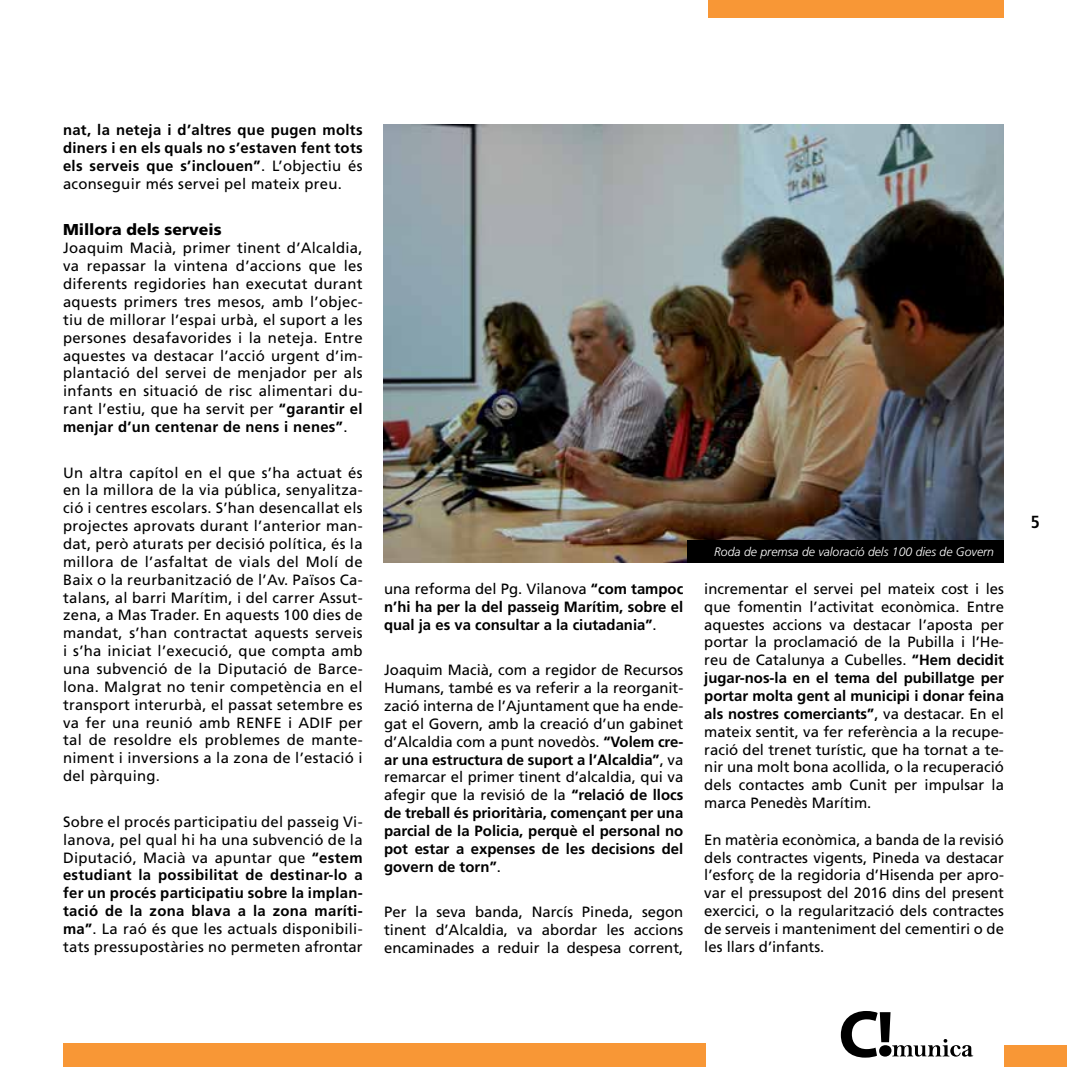
<style>
.page{position:relative;width:1067px;height:1067px;background:#fff}
.page>*{position:absolute;margin:0;border:0;box-sizing:border-box;transform-origin:0 0}
.t1{font:700 condensed 17.5px "Frutiger LT Std";color:#000}
.t2{font:900 15.75px "Frutiger LT Std";color:#000}
.t3{font:14.88px/17.8px "Frutiger LT Std";color:#000;text-align:justify}
.t4{font:700 14.88px/17.8px "Frutiger LT Std";letter-spacing:.01em;color:#000;text-align:justify}
.t5{font:italic 300 12.25px "Frutiger LT Std";color:#fff}
.s1{font-weight:400}
.s2{font-weight:700}
</style>
<div class="page">
<div style="left:708px;top:0;width:296px;height:18px;background:#f89736"></div>
<div style="left:63px;top:1043px;width:642px;height:24px;background:#f89736"></div>
<div style="left:1004px;top:1045px;width:63px;height:22px;background:#f89736"></div>
<svg style="left:840px;top:1011px;width:133px;height:46px"></svg>
<img style="left:384px;top:124px;width:620px;height:438px">
<div style="left:687px;top:539px;width:317px;height:23px;background:#000"></div>
<p class="t4" style="left:63px;top:121px;width:301px">nat, la neteja i d’altres que pugen molts diners i en els quals no s’estaven fent tots els serveis que s’inclouen”<span class="s1">. L’objectiu és aconseguir més servei pel mateix preu.</span></p>
<p class="t2" style="left:63px;top:220px;width:160px">Millora dels serveis</p>
<p class="t3" style="left:63px;top:239px;width:301px">Joaquim Macià, primer tinent d’Alcaldia, va repassar la vintena d’accions que les diferents regidories han executat durant aquests primers tres mesos, amb l’objec&shy;tiu de millorar l’espai urbà, el suport a les persones desafavorides i la neteja. Entre aquestes va destacar l’acció urgent d’im&shy;plantació del servei de menjador per als infants en situació de risc alimentari du&shy;rant l’estiu, que ha servit per <span class="s2">“garantir el menjar d’un centenar de nens i nenes”</span>.</p>
<p class="t3" style="left:63px;top:463px;width:301px">Un altra capítol en el que s’ha actuat és en la millora de la via pública, senyalitza&shy;ció i centres escolars. S’han desencallat els projectes aprovats durant l’anterior man&shy;dat, però aturats per decisió política, és la millora de l’asfaltat de vials del Molí de Baix o la reurbanització de l’Av. Països Ca&shy;talans, al barri Marítim, i del carrer Assut&shy;zena, a Mas Trader. En aquests 100 dies de mandat, s’han contractat aquests serveis i s’ha iniciat l’execució, que compta amb una subvenció de la Diputació de Barce&shy;lona. Malgrat no tenir competència en el transport interurbà, el passat setembre es va fer una reunió amb RENFE i ADIF per tal de resoldre els problemes de mante&shy;niment i inversions a la zona de l’estació i del pàrquing.</p>
<p class="t3" style="left:63px;top:812px;width:301px">Sobre el procés participatiu del passeig Vi&shy;lanova, pel qual hi ha una subvenció de la Diputació, Macià va apuntar que <span class="s2">“estem estudiant la possibilitat de destinar-lo a fer un procés participatiu sobre la implan&shy;tació de la zona blava a la zona maríti&shy;ma”</span>. La raó és que les actuals disponibili&shy;tats pressupostàries no permeten afrontar</p>
<p class="t4" style="left:384px;top:580px;width:301px"><span class="s1">una reforma del Pg. Vilanova</span> “com tampoc n’hi ha per la del passeig Marítim, sobre el qual ja es va consultar a la ciutadania”<span class="s1">.</span></p>
<p class="t3" style="left:384px;top:661px;width:301px">Joaquim Macià, com a regidor de Recursos Humans, també es va referir a la reorganit&shy;zació interna de l’Ajuntament que ha ende&shy;gat el Govern, amb la creació d’un gabinet d’Alcaldia com a punt novedòs. <span class="s2">“Volem cre&shy;ar una estructura de suport a l’Alcaldia”</span>, va remarcar el primer tinent d’alcaldia, qui va afegir que la revisió de la <span class="s2">“relació de llocs de treball és prioritària, començant per una parcial de la Policia, perquè el personal no pot estar a expenses de les decisions del govern de torn”</span>.</p>
<p class="t3" style="left:384px;top:903px;width:301px">Per la seva banda, Narcís Pineda, segon tinent d’Alcaldia, va abordar les accions encaminades a reduir la despesa corrent,</p>
<p class="t5" style="left:714px;top:544px;width:281px">Roda de premsa de valoració dels 100 dies de Govern</p>
<p class="t3" style="left:704px;top:580px;width:301px">incrementar el servei pel mateix cost i les que fomentin l’activitat econòmica. Entre aquestes accions va destacar l’aposta per portar la proclamació de la Pubilla i l’He&shy;reu de Catalunya a Cubelles. <span class="s2">“Hem decidit jugar-nos-la en el tema del pubillatge per portar molta gent al municipi i donar feina als nostres comerciants”</span>, va destacar. En el mateix sentit, va fer referència a la recupe&shy;ració del trenet turístic, que ha tornat a te&shy;nir una molt bona acollida, o la recuperació dels contactes amb Cunit per impulsar la marca Penedès Marítim.</p>
<p class="t3" style="left:704px;top:830px;width:301px">En matèria econòmica, a banda de la revisió dels contractes vigents, Pineda va destacar l’esforç de la regidoria d’Hisenda per apro&shy;var el pressupost del 2016 dins del present exercici, o la regularització dels contractes de serveis i manteniment del cementiri o de les llars d’infants.</p>
<p class="t1" style="left:1030px;top:512px;width:11px">5</p>
</div>
